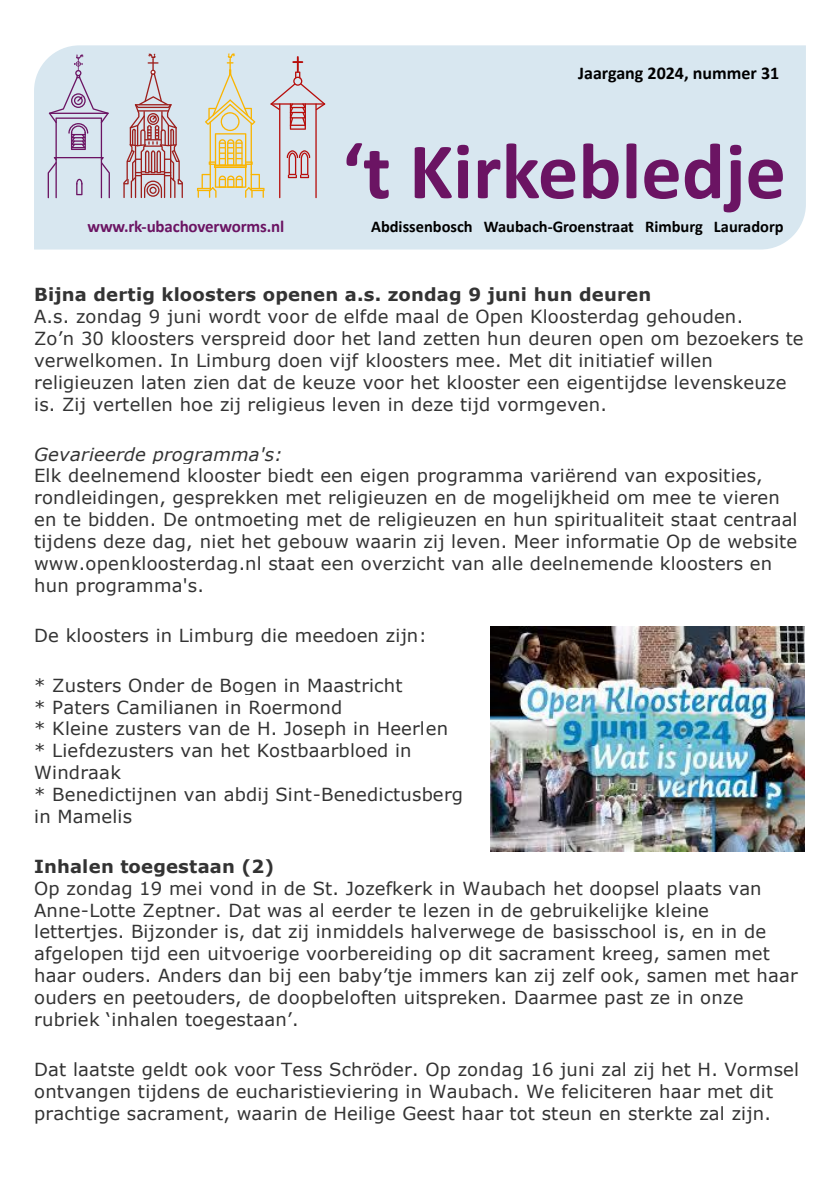
<style>
.page{position:relative;width:840px;height:1191px;background:#fff}
.page>*{position:absolute;margin:0;border:0;box-sizing:border-box;transform-origin:0 0}
.t1{font:700 80.4px "Calibri";color:#6b1463}
.t2{font:18px/21.8px "Verdana";letter-spacing:.01em;color:#333}
.t3{font:700 18px "Verdana";letter-spacing:.01em;color:#333}
.t4{font:italic 18px "Verdana";letter-spacing:.01em;color:#333}
.t5{font:700 18px "Calibri";color:#000}
.t6{font:700 17px "Calibri";letter-spacing:-.01em;color:#6b1463}
.t7{font:700 16.4px "Calibri";color:#000}
</style>
<div class="page">
<img style="left:490px;top:626px;width:313px;height:225px">
<div style="left:34px;top:45px;width:771px;height:204px;background:#d8e7f0"></div>
<svg style="left:48px;top:54px;width:62px;height:144px;background:#cacddf"></svg>
<svg style="left:123px;top:53px;width:60px;height:145px;background:#cab9bf"></svg>
<svg style="left:197px;top:53px;width:67px;height:145px;background:#dddfcb"></svg>
<svg style="left:270px;top:56px;width:55px;height:142px;background:#d4cdd5"></svg>
<svg style="left:214px;top:164px;width:33px;height:4px"></svg>
<hr style="left:215px;top:166px;width:30px;height:1px;background:#fab400">
<p class="t5" style="left:578px;top:60px;width:202px">Jaargang 2024, nummer 31</p>
<h1 class="t1" style="left:342px;top:114px;width:445px">‘t Kirkebledje</h1>
<p class="t6" style="left:87px;top:215px;width:198px">www.rk-ubachoverworms.nl</p>
<p class="t7" style="left:371px;top:215px;width:414px">Abdissenbosch Waubach-Groenstraat Rimburg Lauradorp</p>
<p class="t3" style="left:34px;top:282px;width:618px">Bijna dertig kloosters openen a.s. zondag 9 juni hun deuren</p>
<p class="t2" style="left:34px;top:305px;width:770px">A.s. zondag 9 juni wordt voor de elfde maal de Open Kloosterdag gehouden.<br>Zo’n 30 kloosters verspreid door het land zetten hun deuren open om bezoekers te verwelkomen. In Limburg doen vijf kloosters mee. Met dit initiatief willen religieuzen laten zien dat de keuze voor het klooster een eigentijdse levenskeuze is. Zij vertellen hoe zij religieus leven in deze tijd vormgeven.</p>
<p class="t4" style="left:34px;top:441px;width:250px">Gevarieerde programma's:</p>
<p class="t2" style="left:34px;top:465px;width:764px">Elk deelnemend klooster biedt een eigen programma variërend van exposities, rondleidingen, gesprekken met religieuzen en de mogelijkheid om mee te vieren en te bidden. De ontmoeting met de religieuzen en hun spiritualiteit staat centraal tijdens deze dag, niet het gebouw waarin zij leven. Meer informatie Op de website www.openkloosterdag.nl staat een overzicht van alle deelnemende kloosters en hun programma's.</p>
<p class="t2" style="left:34px;top:624px;width:394px">De kloosters in Limburg die meedoen zijn:</p>
<p class="t2" style="left:34px;top:674px;width:430px">* Zusters Onder de Bogen in Maastricht<br>* Paters Camilianen in Roermond<br>* Kleine zusters van de H. Joseph in Heerlen * Liefdezusters van het Kostbaarbloed in<br>Windraak<br>* Benedictijnen van abdij Sint-Benedictusberg in Mamelis</p>
<p class="t3" style="left:34px;top:853px;width:241px">Inhalen toegestaan (2)</p>
<p class="t2" style="left:34px;top:877px;width:765px">Op zondag 19 mei vond in de St. Jozefkerk in Waubach het doopsel plaats van Anne-Lotte Zeptner. Dat was al eerder te lezen in de gebruikelijke kleine lettertjes. Bijzonder is, dat zij inmiddels halverwege de basisschool is, en in de afgelopen tijd een uitvoerige voorbereiding op dit sacrament kreeg, samen met haar ouders. Anders dan bij een baby’tje immers kan zij zelf ook, samen met haar ouders en peetouders, de doopbeloften uitspreken. Daarmee past ze in onze rubriek ‘inhalen toegestaan’.</p>
<p class="t2" style="left:34px;top:1058px;width:766px">Dat laatste geldt ook voor Tess Schröder. Op zondag 16 juni zal zij het H. Vormsel ontvangen tijdens de eucharistieviering in Waubach. We feliciteren haar met dit prachtige sacrament, waarin de Heilige Geest haar tot steun en sterkte zal zijn.</p>
</div>
